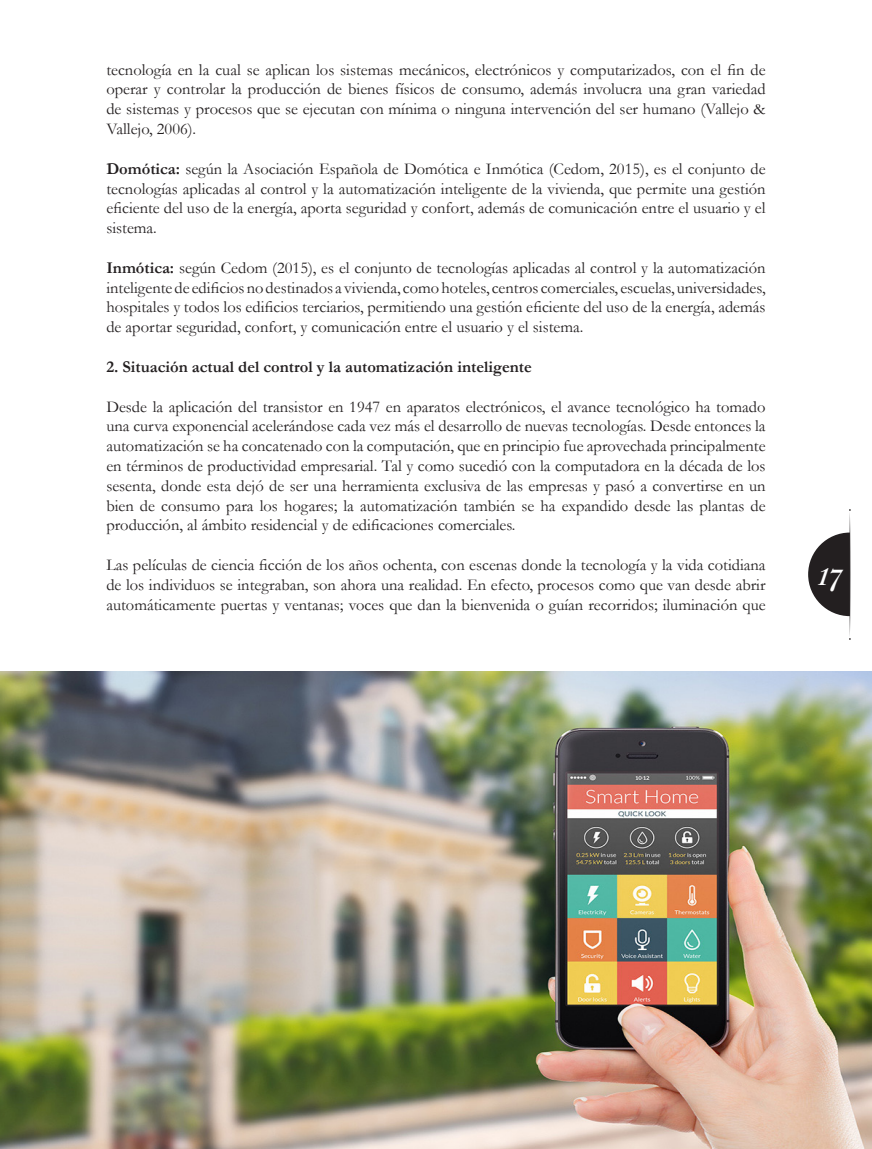
<style>
.page{position:relative;width:872px;height:1149px;background:#fff}
.page>*{position:absolute;margin:0;border:0;box-sizing:border-box;transform-origin:0 0}
.t1{font:italic 37.5px "Caslon No 540 Swa D";color:#fff}
.CT_Mercatec{font:16.5px/19.8px "Garamond";color:#231f20;text-align:justify}
.CT_Mercatec-2{font:700 16.5px "Garamond";color:#231f20}
.s1{font-weight:700}
</style>
<div class="page">
<svg style="left:808px;top:509px;width:42px;height:130px"></svg>
<img style="left:0;top:671px;width:872px;height:477px">
<p class="CT_Mercatec" style="left:106px;top:59px;width:661px">tecnología en la cual se aplican los sistemas mecánicos, electrónicos y computarizados, con el fin de operar y controlar la producción de bienes físicos de consumo, además involucra una gran variedad de sistemas y procesos que se ejecutan con mínima o ninguna intervención del ser humano (Vallejo &amp; Vallejo, 2006).</p>
<p class="CT_Mercatec" style="left:106px;top:158px;width:661px"><span class="s1">Domótica:</span> según la Asociación Española de Domótica e Inmótica (Cedom, 2015), es el conjunto de tecnologías aplicadas al control y la automatización inteligente de la vivienda, que permite una gestión eficiente del uso de la energía, aporta seguridad y confort, además de comunicación entre el usuario y el sistema.</p>
<p class="CT_Mercatec" style="left:106px;top:257px;width:661px"><span class="s1">Inmótica:</span> según Cedom (2015), es el conjunto de tecnologías aplicadas al control y la automatización inteligente de edificios no destinados a vivienda, como hoteles, centros comerciales, escuelas, universidades, hospitales y todos los edificios terciarios, permitiendo una gestión eficiente del uso de la energía, además de aportar seguridad, confort, y comunicación entre el usuario y el sistema.</p>
<p class="CT_Mercatec-2" style="left:106px;top:355px;width:427px">2. Situación actual del control y la automatización inteligente</p>
<p class="CT_Mercatec" style="left:106px;top:396px;width:661px">Desde la aplicación del transistor en 1947 en aparatos electrónicos, el avance tecnológico ha tomado una curva exponencial acelerándose cada vez más el desarrollo de nuevas tecnologías. Desde entonces la automatización se ha concatenado con la computación, que en principio fue aprovechada principalmente en términos de productividad empresarial. Tal y como sucedió con la computadora en la década de los sesenta, donde esta dejó de ser una herramienta exclusiva de las empresas y pasó a convertirse en un bien de consumo para los hogares; la automatización también se ha expandido desde las plantas de producción, al ámbito residencial y de edificaciones comerciales.</p>
<p class="CT_Mercatec" style="left:106px;top:554px;width:661px">Las películas de ciencia ficción de los años ochenta, con escenas donde la tecnología y la vida cotidiana de los individuos se integraban, son ahora una realidad. En efecto, procesos como que van desde abrir automáticamente puertas y ventanas; voces que dan la bienvenida o guían recorridos; iluminación que</p>
<h1 class="t1" style="left:819px;top:552px;width:25px">17</h1>
</div>
